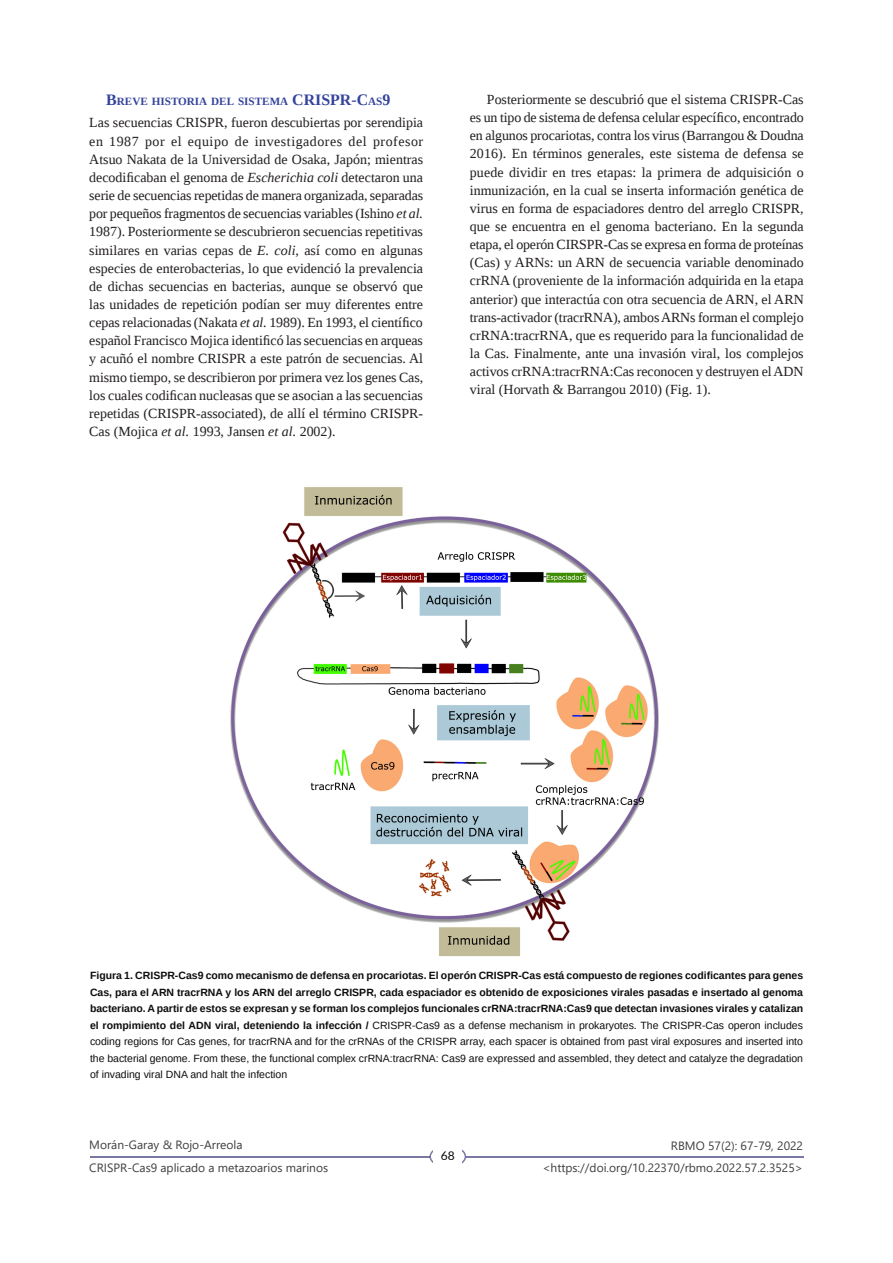
<style>
.page{position:relative;width:893px;height:1263px;background:#fff}
.page>*{position:absolute;margin:0;border:0;box-sizing:border-box;transform-origin:0 0}
.t1{font:13.95px/18.1px "Liberation Serif";color:#231f20;text-align:justify}
.t2{font:12px/22.4px "Segoe UI";color:#3e3e3f;text-align:right}
.t3{font:12px "Lato";color:#000}
.t4{font:700 11.1px "Liberation Serif";color:#34439b}
.t5{font:700 10.5px/16.5px "Liberation Sans";letter-spacing:-.005em;color:#0d0d0d;text-align:justify}
.s1{font-size:15.9px}
.s2{font-style:italic}
.s3{font-weight:400}
</style>
<div class="page">
<img style="left:230px;top:487px;width:429px;height:470px">
<div style="left:429px;top:1145px;width:37px;height:23px;border:2px solid #303071;border-radius:50%"></div>
<div style="left:433px;top:1135px;width:29px;height:41px;background:#fff"></div>
<hr style="left:466px;top:1156px;width:337px;height:1px;background:#303071">
<hr style="left:90px;top:1156px;width:339px;height:1px;background:#303071">
<p class="t4" style="left:106px;top:94px;width:286px"><span class="s1">B</span>REVE HISTORIA DEL SISTEMA <span class="s1">CRISPR-C</span> AS<span class="s1">9</span></p>
<p class="t1" style="left:89px;top:114px;width:335px">Las secuencias CRISPR, fueron descubiertas por serendipia en 1987 por el equipo de investigadores del profesor Atsuo Nakata de la Universidad de Osaka, Japón; mientras decodificaban el genoma de <span class="s2">Escherichia coli</span> detectaron una serie de secuencias repetidas de manera organizada, separadas por pequeños fragmentos de secuencias variables (Ishino <span class="s2">et al.<br></span>1987). Posteriormente se descubrieron secuencias repetitivas similares en varias cepas de <span class="s2">E. coli</span>, así como en algunas especies de enterobacterias, lo que evidenció la prevalencia de dichas secuencias en bacterias, aunque se observó que las unidades de repetición podían ser muy diferentes entre cepas relacionadas (Nakata <span class="s2">et al.</span> 1989). En 1993, el científico español Francisco Mojica identificó las secuencias en arqueas y acuñó el nombre CRISPR a este patrón de secuencias. Al mismo tiempo, se describieron por primera vez los genes Cas, los cuales codifican nucleasas que se asocian a las secuencias repetidas (CRISPR-associated), de allí el término CRISPR-Cas (Mojica <span class="s2">et al.</span> 1993, Jansen <span class="s2">et al.</span> 2002).</p>
<p class="t1" style="left:470px;top:90px;width:335px;text-indent:17px">Posteriormente se descubrió que el sistema CRISPR-Cas es un tipo de sistema de defensa celular específico, encontrado en algunos procariotas, contra los virus (Barrangou &amp; Doudna 2016). En términos generales, este sistema de defensa se puede dividir en tres etapas: la primera de adquisición o inmunización, en la cual se inserta información genética de virus en forma de espaciadores dentro del arreglo CRISPR, que se encuentra en el genoma bacteriano. En la segunda etapa, el operón CIRSPR-Cas se expresa en forma de proteínas (Cas) y ARNs: un ARN de secuencia variable denominado crRNA (proveniente de la información adquirida en la etapa anterior) que interactúa con otra secuencia de ARN, el ARN trans-activador (tracrRNA), ambos ARNs forman el complejo crRNA:tracrRNA, que es requerido para la funcionalidad de la Cas. Finalmente, ante una invasión viral, los complejos activos crRNA:tracrRNA:Cas reconocen y destruyen el ADN viral (Horvath &amp; Barrangou 2010) (Fig. 1).</p>
<p class="t5" style="left:90px;top:968px;width:715px">Figura 1. CRISPR-Cas9 como mecanismo de defensa en procariotas. El operón CRISPR-Cas está compuesto de regiones codificantes para genes Cas, para el ARN tracrRNA y los ARN del arreglo CRISPR, cada espaciador es obtenido de exposiciones virales pasadas e insertado al genoma bacteriano. A partir de estos se expresan y se forman los complejos funcionales crRNA:tracrRNA:Cas9 que detectan invasiones virales y catalizan el rompimiento del ADN viral, deteniendo la infección / <span class="s3">CRISPR-Cas9 as a defense mechanism in prokaryotes. The CRISPR-Cas operon includes coding regions for Cas genes, for tracrRNA and for the crRNAs of the CRISPR array, each spacer is obtained from past viral exposures and inserted into the bacterial genome. From these, the functional complex crRNA:tracrRNA: Cas9 are expressed and assembled, they detect and catalyze the degradation of invading viral DNA and halt the infection</span></p>
<p class="t2" style="left:89px;top:1133px;width:155px">Morán-Garay &amp; Rojo-Arreola</p>
<p class="t2" style="left:542px;top:1133px;width:262px">RBMO 57(2): 67-79, 2022 &lt;https://doi.org/10.22370/rbmo.2022.57.2.3525&gt;</p>
<p class="t3" style="left:441px;top:1147px;width:15px">68</p>
<p class="t2" style="left:89px;top:1156px;width:240px">CRISPR-Cas9 aplicado a metazoarios marinos</p>
</div>
